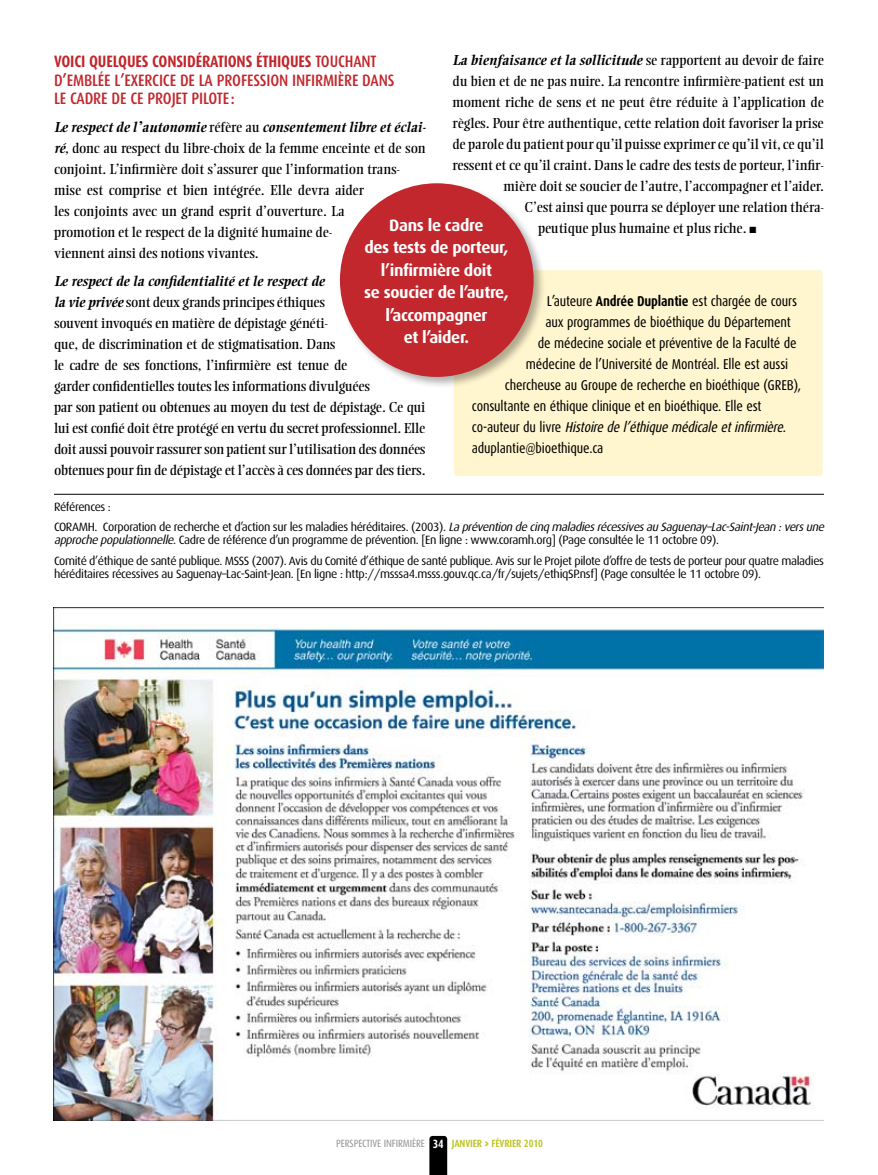
<style>
.page{position:relative;width:878px;height:1175px;background:#fff}
.page>*{position:absolute;margin:0;border:0;box-sizing:border-box;transform-origin:0 0}
.t1{font:500 16.5px/18.8px "Dax Condensed";letter-spacing:-.01em;color:#c1272d}
.t2{font:700 16.5px/22.5px "Dax";letter-spacing:-.02em;color:#fff;text-align:center}
.t3{font:14.25px/21px "Ellington";letter-spacing:-.01em;color:#000}
.t4{font:14.25px "Dax Condensed";letter-spacing:-.01em;color:#000}
.t5{font:italic 14.25px "Dax Condensed";color:#000}
.t6{font:12px/20.2px "Dax";letter-spacing:-.03em;color:#000}
.t7{font:700 12px "Dax Condensed";color:#fff}
.t8{font:10.5px "Dax Condensed";letter-spacing:-.01em;color:#939598}
.t9{font:700 10.5px "Dax Condensed";letter-spacing:-.01em;color:#bfc529}
.s1{font-weight:700}
.s2{font-weight:700;font-style:italic}
.s3{font-style:normal}
.s4{font-style:italic}
.s5{font-family:"Unit"}
</style>
<div class="page">
<svg style="left:429px;top:1135px;width:18px;height:39px"></svg>
<div style="left:454px;top:270px;width:368px;height:206px;background:#fff5ce;border-radius:3px"></div>
<img style="left:54px;top:608px;width:770px;height:512px">
<hr style="left:54px;top:494px;width:770px;height:1px;background:#000">
<div style="left:338px;top:181px;width:207px;height:207px;background:#000;opacity:.31"></div>
<div style="left:340px;top:183px;width:193px;height:194px;background:#c1272d;border-radius:50%"></div>
<p class="t1" style="left:54px;top:52px;width:341px"><span class="s1">VOICI QUELQUES CONSIDÉRATIONS ÉTHIQUES</span> TOUCHANT<br>D’EMBLÉE L’EXERCICE DE LA PROFESSION INFIRMIÈRE DANS<br>LE CADRE DE CE PROJET PILOTE :</p>
<p class="t3" style="left:54px;top:117px;width:373px"><span class="s2">Le respect de l’autonomie</span> réfère au <span class="s2">consentement libre et éclai&shy;ré</span>, donc au respect du libre-choix de la femme enceinte et de son conjoint. L’infirmière doit s’assurer que l’information trans&shy;mise est comprise et bien intégrée. Elle devra aider<br>les conjoints avec un grand esprit d’ouverture. La<br>promotion et le respect de la dignité humaine de-<br>viennent ainsi des notions vivantes.</p>
<p class="t3" style="left:54px;top:271px;width:373px"><span class="s2">Le respect de la confidentialité et le respect de<br>la vie privée</span> sont deux grands principes éthiques<br>souvent invoqués en matière de dépistage généti-<br>que, de discrimination et de stigmatisation. Dans<br>le cadre de ses fonctions, l’infirmière est tenue de<br>garder confidentielles toutes les informations divulguées<br>par son patient ou obtenues au moyen du test de dépistage. Ce qui lui est confié doit être protégé en vertu du secret professionnel. Elle doit aussi pouvoir rassurer son patient sur l’utilisation des données obtenues pour fin de dépistage et l’accès à ces données par des tiers.</p>
<p class="t3" style="left:452px;top:50px;width:373px;text-align:right"><span class="s2">La bienfaisance et la sollicitude</span> se rapportent au devoir de faire du bien et de ne pas nuire. La rencontre infirmière-patient est un moment riche de sens et ne peut être réduite à l’application de règles. Pour être authentique, cette relation doit favoriser la prise de parole du patient pour qu’il puisse exprimer ce qu’il vit, ce qu’il ressent et ce qu’il craint. Dans le cadre des tests de porteur, l’infir&shy;mière doit se soucier de l’autre, l’accompagner et l’aider.<br>C’est ainsi que pourra se déployer une relation théra-</p>
<p class="t2" style="left:389px;top:214px;width:96px">Dans le cadre</p>
<p class="t3" style="left:538px;top:218px;width:220px">peutique plus humaine et plus riche. ■</p>
<p class="t2" style="left:364px;top:236px;width:146px">des tests de porteur, l’infirmière doit<br>se soucier de l’autre, l’accompagner<br>et l’aider.</p>
<p class="t4" style="left:547px;top:293px;width:252px">L’auteure <span class="s1">ANDRÉE DUPLANTIE</span> est chargée de cours</p>
<p class="t4" style="left:545px;top:314px;width:247px">aux programmes de bioéthique du Département</p>
<p class="t4" style="left:538px;top:335px;width:260px">de médecine sociale et préventive de la Faculté de</p>
<p class="t4" style="left:526px;top:356px;width:264px">médecine de l’Université de Montréal. Elle est aussi</p>
<p class="t4" style="left:505px;top:377px;width:298px">chercheuse au Groupe de recherche en bioéthique (GREB),</p>
<p class="t4" style="left:472px;top:398px;width:291px">consultante en éthique clinique et en bioéthique. Elle est</p>
<p class="t5" style="left:472px;top:419px;width:316px"><span class="s3">c o - a u t e u r d u l i v r e</span> Histoiredel’éthiquemédicaleetinfirmière<span class="s3">.</span></p>
<p class="t4" style="left:472px;top:440px;width:133px">aduplantie@bioethique.ca</p>
<p class="t6" style="left:54px;top:496px;width:774px">Références :<br>CORAMH. Corporation de recherche et d’action sur les maladies héréditaires. (2003). <span class="s4">Laprévention decinqmaladiesrécessivesauSaguenay–Lac-Saint-Jean :versune</span></p>
<p class="t6" style="left:54px;top:530px;width:771px"><span class="s4">approchepopulationnelle</span>. Cadre de référence d’un programme de prévention. [En ligne : www.coramh.org] (Page consultée le 11 octobre 09).<br>Comité d’éthique de santé publique. MSSS (2007). Avis du Comité d’éthique de santé publique. Avis sur le Projet pilote d’offre de tests de porteur pour quatre maladies</p>
<p class="t6" style="left:54px;top:564px;width:708px">héréditaires récessives au Saguenay–Lac-Saint-Jean. [En ligne : http://msssa4.msss.gouv.qc.ca/fr/sujets/ethiqSP.nsf] (Page consultée le 11 octobre 09).</p>
<p class="t8" style="left:336px;top:1137px;width:90px">perspective in firmière</p>
<p class="t9" style="left:451px;top:1137px;width:93px">JANVIER <span class="s5">&gt;</span> FÉVRIER 2010</p>
<p class="t7" style="left:433px;top:1137px;width:12px">34</p>
</div>
